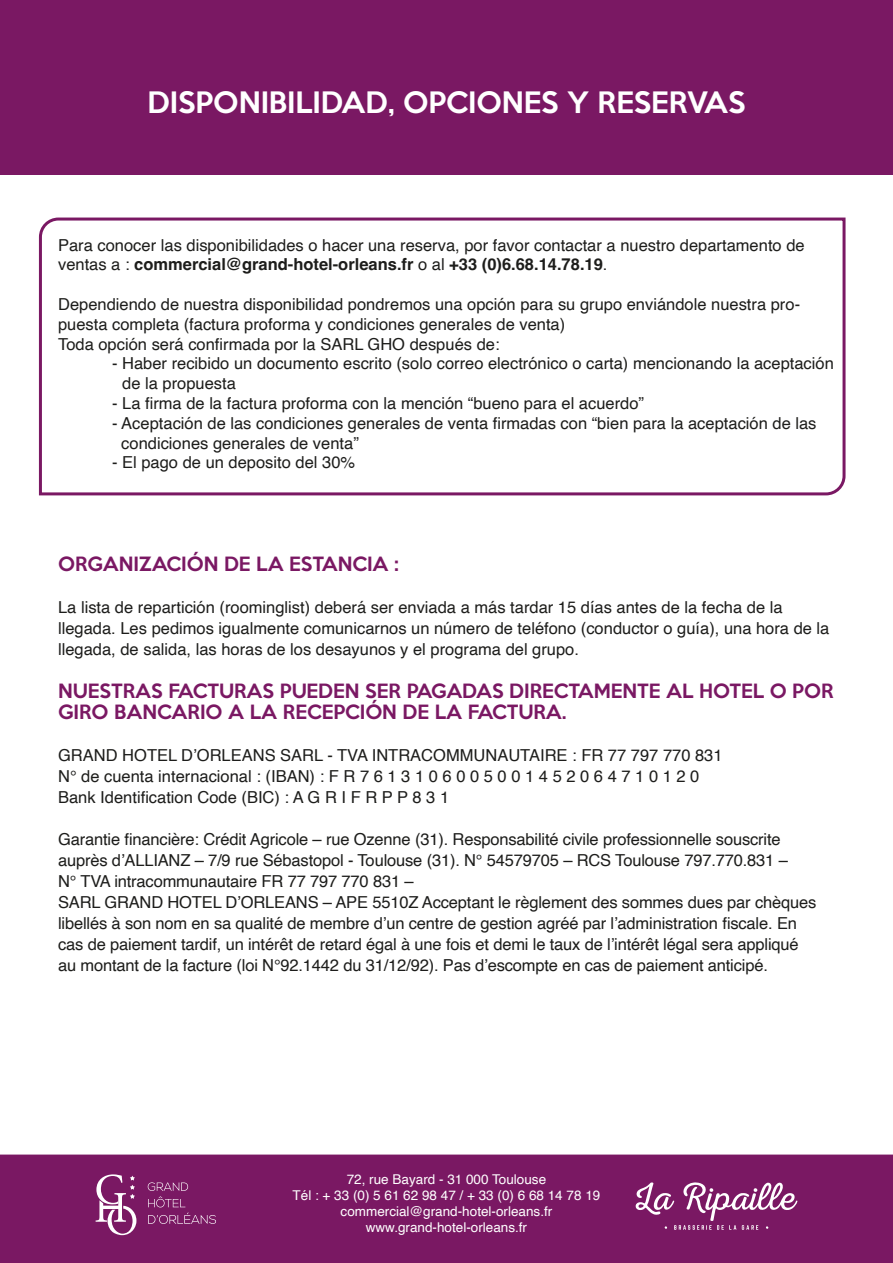
<style>
.page{position:relative;width:893px;height:1263px;background:#fff}
.page>*{position:absolute;margin:0;border:0;box-sizing:border-box;transform-origin:0 0}
.t1{font:500 27px "Keep Calm";color:#fff}
.t2{font:500 18px/21px "Keep Calm";color:#7a1863}
.t3{font:16.5px/21px "Helvetica";color:#1d1d1b}
.t4{font:13.5px/16.2px "Helvetica";color:#fff;text-align:center}
.s1{font-weight:700}
</style>
<div class="page">
<div style="left:0;top:0;width:893px;height:174px;background:#7a1863"></div>
<div style="left:0;top:1154px;width:893px;height:109px;background:#7a1863"></div>
<svg style="left:148px;top:1182px;width:68px;height:42px;background:#862d71"></svg>
<svg style="left:96px;top:1174px;width:40px;height:61px"></svg>
<svg style="left:635px;top:1182px;width:162px;height:48px;background:#954782"></svg>
<svg style="left:38px;top:217px;width:808px;height:279px"></svg>
<h1 class="t1" style="left:147px;top:79px;width:600px">DISPONIBILIDAD, OPCIONES Y RESERVAS</h1>
<p class="t3" style="left:58px;top:235px;width:748px;line-height:19.8px">Para conocer las disponibilidades o hacer una reserva, por favor contactar a nuestro departamento de ventas a : <span class="s1">commercial@grand-hotel-orleans.fr</span> o al <span class="s1">+33 (0)6.68.14.78.19</span>.</p>
<p class="t3" style="left:58px;top:295px;width:744px;line-height:19.8px">Dependiendo de nuestra disponibilidad pondremos una opción para su grupo enviándole nuestra pro&shy;puesta completa (factura proforma y condiciones generales de venta)<br>Toda opción será confirmada por la SARL GHO después de:</p>
<p class="t3" style="left:122px;top:354px;width:713px;line-height:19.8px;text-indent:-10px">- Haber recibido un documento escrito (solo correo electrónico o carta) mencionando la aceptación de la propuesta</p>
<p class="t3" style="left:112px;top:393px;width:533px">- La firma de la factura proforma con la mención “bueno para el acuerdo”</p>
<p class="t3" style="left:121px;top:413px;width:697px;line-height:19.8px;text-indent:-9px">- Aceptación de las condiciones generales de venta firmadas con “bien para la aceptación de las condiciones generales de venta”</p>
<p class="t3" style="left:112px;top:452px;width:245px">- El pago de un deposito del 30%</p>
<p class="t2" style="left:58px;top:552px;width:342px">ORGANIZACIÓN DE LA ESTANCIA :</p>
<p class="t3" style="left:58px;top:597px;width:773px">La lista de repartición (roominglist) deberá ser enviada a más tardar 15 días antes de la fecha de la llegada. Les pedimos igualmente comunicarnos un número de teléfono (conductor o guía), una hora de la llegada, de salida, las horas de los desayunos y el programa del grupo.</p>
<p class="t2" style="left:58px;top:678px;width:777px">NUESTRAS FACTURAS PUEDEN SER PAGADAS DIRECTAMENTE AL HOTEL O POR<br>GIRO BANCARIO A LA RECEPCIÓN DE LA FACTURA.</p>
<p class="t3" style="left:58px;top:745px;width:666px">GRAND HOTEL D’ORLEANS SARL - TVA INTRACOMMUNAUTAIRE : FR 77 797 770 831<br>N° de cuenta internacional : (IBAN) : F R 7 6 1 3 1 0 6 0 0 5 0 0 1 4 5 2 0 6 4 7 1 0 1 2 0<br>Bank Identification Code (BIC) : A G R I F R P P 8 3 1</p>
<p class="t3" style="left:58px;top:829px;width:760px">Garantie financière: Crédit Agricole – rue Ozenne (31). Responsabilité civile professionnelle souscrite auprès d’ALLIANZ – 7/9 rue Sébastopol - Toulouse (31). N° 54579705 – RCS Toulouse 797.770.831 –<br>N° TVA intracommunautaire FR 77 797 770 831 –<br>SARL GRAND HOTEL D’ORLEANS – APE 5510Z Acceptant le règlement des sommes dues par chèques libellés à son nom en sa qualité de membre d’un centre de gestion agréé par l’administration fiscale. En cas de paiement tardif, un intérêt de retard égal à une fois et demi le taux de l’intérêt légal sera appliqué au montant de la facture (loi N°92.1442 du 31/12/92). Pas d’escompte en cas de paiement anticipé.</p>
<p class="t4" style="left:293px;top:1171px;width:309px">72, rue Bayard - 31 000 Toulouse<br>Tél : + 33 (0) 5 61 62 98 47 / + 33 (0) 6 68 14 78 19 commercial@grand-hotel-orleans.fr www.grand-hotel-orleans.fr</p>
</div>
